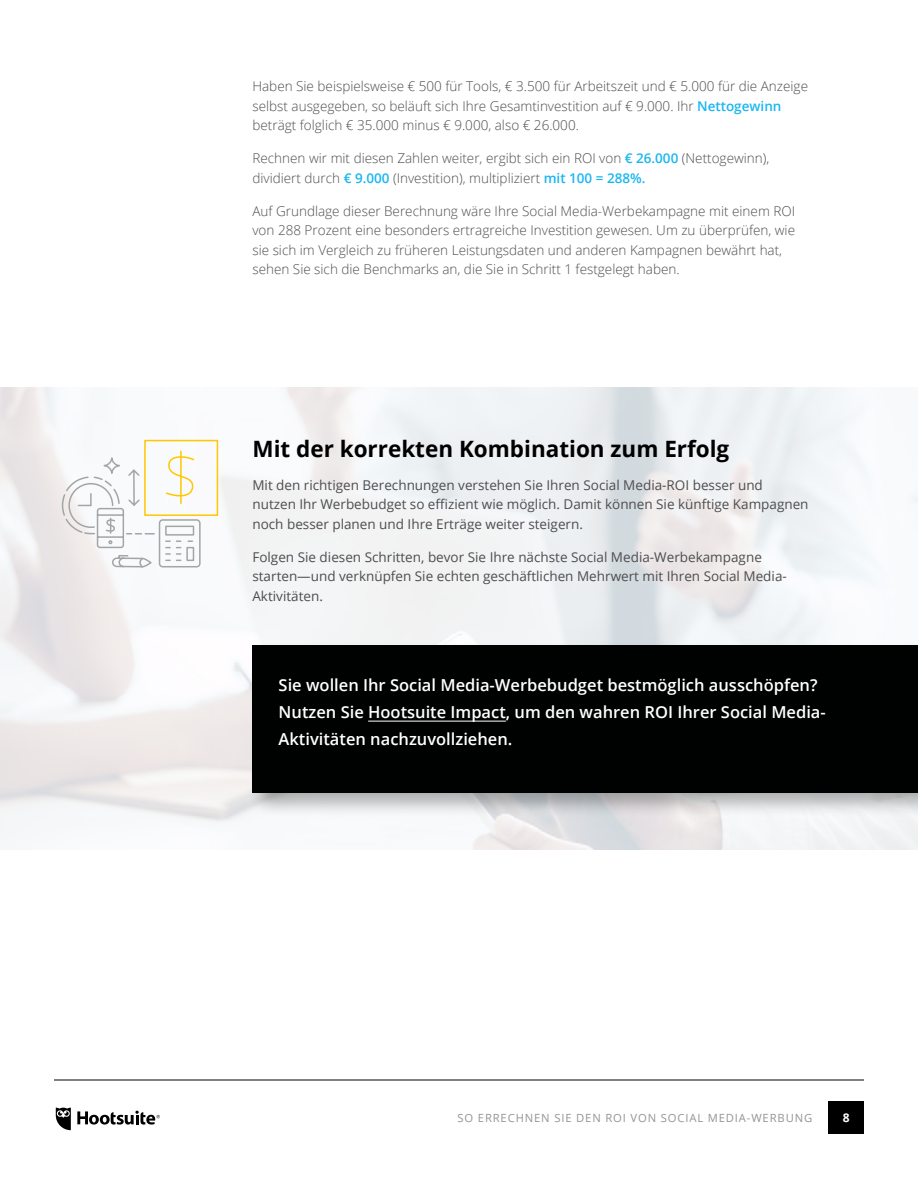
<style>
.page{position:relative;width:918px;height:1188px;background:#fff}
.page>*{position:absolute;margin:0;border:0;box-sizing:border-box;transform-origin:0 0}
.t1{font:700 22.5px "Open Sans";color:#000}
.t2{font:600 16.5px/27px "Open Sans";color:#fff}
.t3{font:300 13.5px/19.5px "Open Sans";color:#4d4d4f}
.t4{font:13.5px/19.5px "Open Sans";color:#4d4d4f}
.t5{font:700 12px "Open Sans";color:#fff}
.t6{font:11.25px "Open Sans";letter-spacing:.075em;color:#949494}
.s1{font-weight:600;color:#1ab6f1}
</style>
<div class="page">
<div style="left:828px;top:1101px;width:36px;height:33px;background:#000"></div>
<hr style="left:54px;top:1080px;width:810px;height:1px;background:#000">
<svg style="left:56px;top:1108px;width:15px;height:22px"></svg>
<svg style="left:77px;top:1111px;width:83px;height:14px"></svg>
<div style="left:248px;top:642px;width:670px;height:177px;background:#000;opacity:.3"></div>
<div style="left:252px;top:646px;width:666px;height:147px;background:#000101"></div>
<hr style="left:368px;top:721px;width:138px;height:1px;background:#fff">
<div style="left:144px;top:440px;width:74px;height:76px;border:2px solid #ffc700"></div>
<hr style="left:180px;top:451px;width:2px;height:52px;background:#ffc700">
<svg style="left:61px;top:454px;width:140px;height:115px"></svg>
<p class="t3" style="left:252px;top:76px;width:557px">Haben Sie beispielsweise € 500 für Tools, € 3.500 für Arbeitszeit und € 5.000 für die Anzeige selbst ausgegeben, so beläuft sich Ihre Gesamtinvestition auf € 9.000. Ihr <span class="s1">Nettogewinn </span>beträgt folglich € 35.000 minus € 9.000, also € 26.000.</p>
<p class="t3" style="left:252px;top:148px;width:518px">Rechnen wir mit diesen Zahlen weiter, ergibt sich ein ROI von <span class="s1">€ 26.000</span> (Nettogewinn), dividiert durch <span class="s1">€ 9.000</span> (Investition), multipliziert <span class="s1">mit 100 = 288%.</span></p>
<p class="t3" style="left:252px;top:201px;width:544px">Auf Grundlage dieser Berechnung wäre Ihre Social Media-Werbekampagne mit einem ROI von 288 Prozent eine besonders ertragreiche Investition gewesen. Um zu überprüfen, wie sie sich im Vergleich zu früheren Leistungsdaten und anderen Kampagnen bewährt hat, sehen Sie sich die Benchmarks an, die Sie in Schritt 1 festgelegt haben.</p>
<h1 class="t1" style="left:252px;top:433px;width:478px">Mit der korrekten Kombination zum Erfolg</h1>
<p class="t4" style="left:252px;top:475px;width:558px">Mit den richtigen Berechnungen verstehen Sie Ihren Social Media-ROI besser und nutzen Ihr Werbebudget so effizient wie möglich. Damit können Sie künftige Kampagnen noch besser planen und Ihre Erträge weiter steigern.</p>
<p class="t4" style="left:252px;top:547px;width:536px">Folgen Sie diesen Schritten, bevor Sie Ihre nächste Social Media-Werbekampagne starten—und verknüpfen Sie echten geschäftlichen Mehrwert mit Ihren Social Media-<br>Aktivitäten.</p>
<p class="t2" style="left:279px;top:671px;width:549px">Sie wollen Ihr Social Media-Werbebudget bestmöglich ausschöpfen?<br>Nutzen Sie Hootsuite Impact, um den wahren ROI Ihrer Social Media-<br>Aktivitäten nachzuvollziehen.</p>
<p class="t6" style="left:458px;top:1110px;width:356px">SO ERRECHNEN SIE DEN ROI VON SOCIAL MEDIA-WERBUNG</p>
<p class="t5" style="left:843px;top:1109px;width:8px">8</p>
</div>
